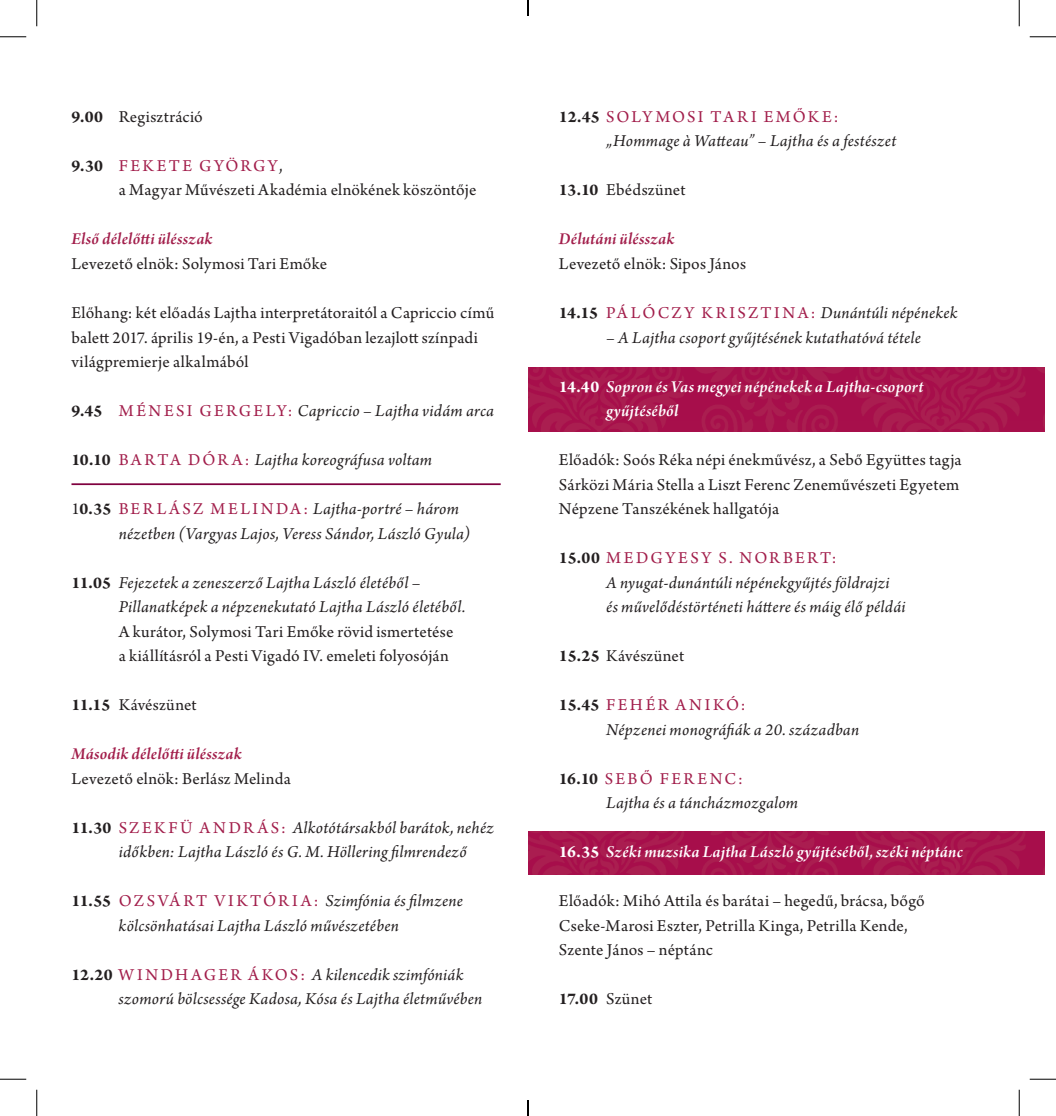
<style>
.page{position:relative;width:1056px;height:1116px;background:#fff}
.page>*{position:absolute;margin:0;border:0;box-sizing:border-box;transform-origin:0 0}
.t1{font:italic 17.5px/24.5px "Arno Pro";letter-spacing:.015em;color:#231f20}
.t2{font:17.5px/24.5px "Arno Pro";letter-spacing:.01em;color:#231f20}
.t3{font:17.5px/24.5px "Arno Pro Smbd Italic Subhead";letter-spacing:.015em;color:#fff}
.t4{font:17.5px "Arno Pro";letter-spacing:.12em;color:#a21e4b}
.t5{font:17.5px "Arno Pro Smbd Italic Subhead";letter-spacing:.015em;color:#a21e4b}
.t6{font:700 17.5px "Arno Pro";letter-spacing:-.005em;color:#231f20}
.s1{font-weight:700}
.s2{font-weight:400;color:#a21e4b}
.s3{font-weight:700;color:#231f20}
.s4{font-style:normal;color:#a21e4b}
.s5{font-weight:400}
.s6{font-weight:700;font-style:normal}
.s7{font-family:"Arno Pro";font-weight:700}
</style>
<div class="page">
<img style="left:528px;top:368px;width:516px;height:63px">
<img style="left:528px;top:831px;width:516px;height:43px">
<hr style="left:71px;top:483px;width:430px;height:2px;background:#80013f">
<svg style="left:0;top:36px;width:26px;height:1px"></svg>
<svg style="left:1029px;top:36px;width:27px;height:1px"></svg>
<svg style="left:0;top:1078px;width:26px;height:1px"></svg>
<svg style="left:1029px;top:1078px;width:27px;height:1px"></svg>
<svg style="left:36px;top:0;width:1px;height:26px"></svg>
<svg style="left:36px;top:1089px;width:1px;height:26px"></svg>
<svg style="left:1019px;top:0;width:1px;height:26px"></svg>
<svg style="left:1019px;top:1089px;width:1px;height:26px"></svg>
<svg style="left:527px;top:0;width:2px;height:16px"></svg>
<svg style="left:527px;top:1100px;width:2px;height:15px"></svg>
<p class="t2" style="left:71px;top:105px;width:133px"><span class="s1">9.00</span> Regisztráció</p>
<p class="t6" style="left:71px;top:155px;width:72px">9.30 <span class="s2">FEKE</span></p>
<p class="t4" style="left:169px;top:156px;width:86px">TE GYÖRGY</p>
<p class="t2" style="left:119px;top:154px;width:359px;text-indent:160px">,<br>a Magyar Művészeti Akadémia elnökének köszöntője</p>
<p class="t5" style="left:71px;top:229px;width:142px">Első délelőtti ülésszak</p>
<p class="t2" style="left:71px;top:252px;width:257px">Levezető elnök: Solymosi Tari Emőke</p>
<p class="t2" style="left:71px;top:301px;width:424px">Előhang: két előadás Lajtha interpretátoraitól a Capriccio című balett 2017. április 19-én, a Pesti Vigadóban lezajlott színpadi világpremierje alkalmából</p>
<p class="t4" style="left:71px;top:401px;width:90px"><span class="s3">9.45</span> M ÉNES</p>
<p class="t4" style="left:187px;top:401px;width:27px">I GERGELY</p>
<p class="t1" style="left:288px;top:399px;width:208px"><span class="s4">:</span> Capriccio – Lajtha vidám arca</p>
<p class="t4" style="left:71px;top:450px;width:132px"><span class="s3">10.10</span> BA RTA DÓR</p>
<p class="t1" style="left:232px;top:448px;width:202px"><span class="s4">A :</span> Lajtha koreográfusa voltam</p>
<p class="t6" style="left:71px;top:498px;width:72px"><span class="s5">1</span>0.35 <span class="s2">BERL</span></p>
<p class="t1" style="left:119px;top:497px;width:353px;text-indent:50px"><span class="s4">ÁSZ M EL I ND A :</span> Lajtha-portré – három nézetben (Vargyas Lajos, Veress Sándor, László Gyula)</p>
<p class="t1" style="left:119px;top:571px;width:348px;text-indent:-47px"><span class="s6">11.05</span> Fejezetek a zeneszerző Lajtha László életéből –<br>Pillanatképek a népzenekutató Lajtha László életéből.</p>
<p class="t2" style="left:119px;top:620px;width:336px">A kurátor, Solymosi Tari Emőke rövid ismertetése a kiállításról a Pesti Vigadó IV. emeleti folyosóján</p>
<p class="t2" style="left:71px;top:693px;width:127px"><span class="s1">11.15</span> Kávészünet</p>
<p class="t5" style="left:71px;top:744px;width:172px">Második délelőtti ülésszak</p>
<p class="t2" style="left:71px;top:767px;width:221px">Levezető elnök: Berlász Melinda</p>
<p class="t6" style="left:71px;top:817px;width:60px">11.30 <span class="s2">SZEK</span></p>
<p class="t4" style="left:168px;top:817px;width:60px">FÜ ANDR</p>
<p class="t1" style="left:119px;top:816px;width:377px;text-indent:139px"><span class="s4">ÁS :</span> Alkotótársakból barátok, nehéz időkben: Lajtha László és G. M. Höllering filmrendező</p>
<p class="t6" style="left:71px;top:890px;width:61px">11.55 <span class="s2">OZSV</span></p>
<p class="t1" style="left:119px;top:889px;width:346px;text-indent:51px"><span class="s4">Á RT V IKTÓR IA:</span> Szimfónia és filmzene kölcsönhatásai Lajtha László művészetében</p>
<p class="t6" style="left:71px;top:964px;width:90px">12.20 <span class="s2">W I NDH</span></p>
<p class="t4" style="left:191px;top:964px;width:26px">AGER</p>
<p class="t4" style="left:248px;top:964px;width:27px">ÁKOS</p>
<p class="t1" style="left:119px;top:963px;width:365px;text-indent:182px"><span class="s4">:</span> A kilencedik szimfóniák szomorú bölcsessége Kadosa, Kósa és Lajtha életművében</p>
<p class="t6" style="left:559px;top:106px;width:60px">12.45 <span class="s2">SOLY</span></p>
<p class="t4" style="left:655px;top:107px;width:151px">MOS I TARI EMŐKE</p>
<p class="t4" style="left:834px;top:107px;width:6px">:</p>
<p class="t1" style="left:606px;top:130px;width:291px">„Hommage à Watteau” – Lajtha és a festészet</p>
<p class="t2" style="left:559px;top:179px;width:128px"><span class="s1">13.10</span> Ebédszünet</p>
<p class="t5" style="left:559px;top:229px;width:117px">Délutáni ülésszak</p>
<p class="t2" style="left:559px;top:252px;width:189px">Levezető elnök: Sipos János</p>
<p class="t1" style="left:559px;top:301px;width:400px"><span class="s6">14.15</span> <span class="s4">PÁ LÓ CZY KR I SZ T I NA :</span> Dunántúli népénekek</p>
<p class="t1" style="left:606px;top:326px;width:316px">– A Lajtha csoport gyűjtésének kutathatóvá tétele</p>
<p class="t3" style="left:606px;top:375px;width:319px;text-indent:-47px"><span class="s7">14.40</span> Sopron és Vas megyei népénekek a Lajtha-csoport gyűjtéséből</p>
<p class="t2" style="left:559px;top:448px;width:404px">Előadók: Soós Réka népi énekművész, a Sebő Együttes tagja<br>Sárközi Mária Stella a Liszt Ferenc Zeneművészeti Egyetem<br>Népzene Tanszékének hallgatója</p>
<p class="t4" style="left:559px;top:548px;width:79px"><span class="s3">15.00</span> M EDGYESY</p>
<p class="t4" style="left:718px;top:548px;width:36px">S.NOR</p>
<p class="t4" style="left:783px;top:548px;width:55px">BERT:</p>
<p class="t1" style="left:606px;top:571px;width:301px">A nyugat-dunántúli népénekgyűjtés földrajzi és művelődéstörténeti háttere és máig élő példái</p>
<p class="t2" style="left:559px;top:644px;width:127px"><span class="s1">15.25</span> Kávészünet</p>
<p class="t1" style="left:606px;top:693px;width:254px;text-indent:-47px"><span class="s6">15.45</span> <span class="s4">FEH ÉR ANIKÓ :<br></span>Népzenei monográfiák a 20. században</p>
<p class="t4" style="left:559px;top:768px;width:127px"><span class="s3">16.10</span> SE BŐ FEREN</p>
<p class="t4" style="left:724px;top:768px;width:20px">C:</p>
<p class="t1" style="left:606px;top:791px;width:194px">Lajtha és a táncházmozgalom</p>
<p class="t3" style="left:559px;top:840px;width:405px"><span class="s7">16.35</span> Széki muzsika Lajtha László gyűjtéséből, széki néptánc</p>
<p class="t2" style="left:559px;top:889px;width:367px">Előadók: Mihó Attila és barátai – hegedű, brácsa, bőgő<br>Cseke-Marosi Eszter, Petrilla Kinga, Petrilla Kende,<br>Szente János – néptánc</p>
<p class="t2" style="left:559px;top:987px;width:95px"><span class="s1">17.00</span> Szünet</p>
</div>
